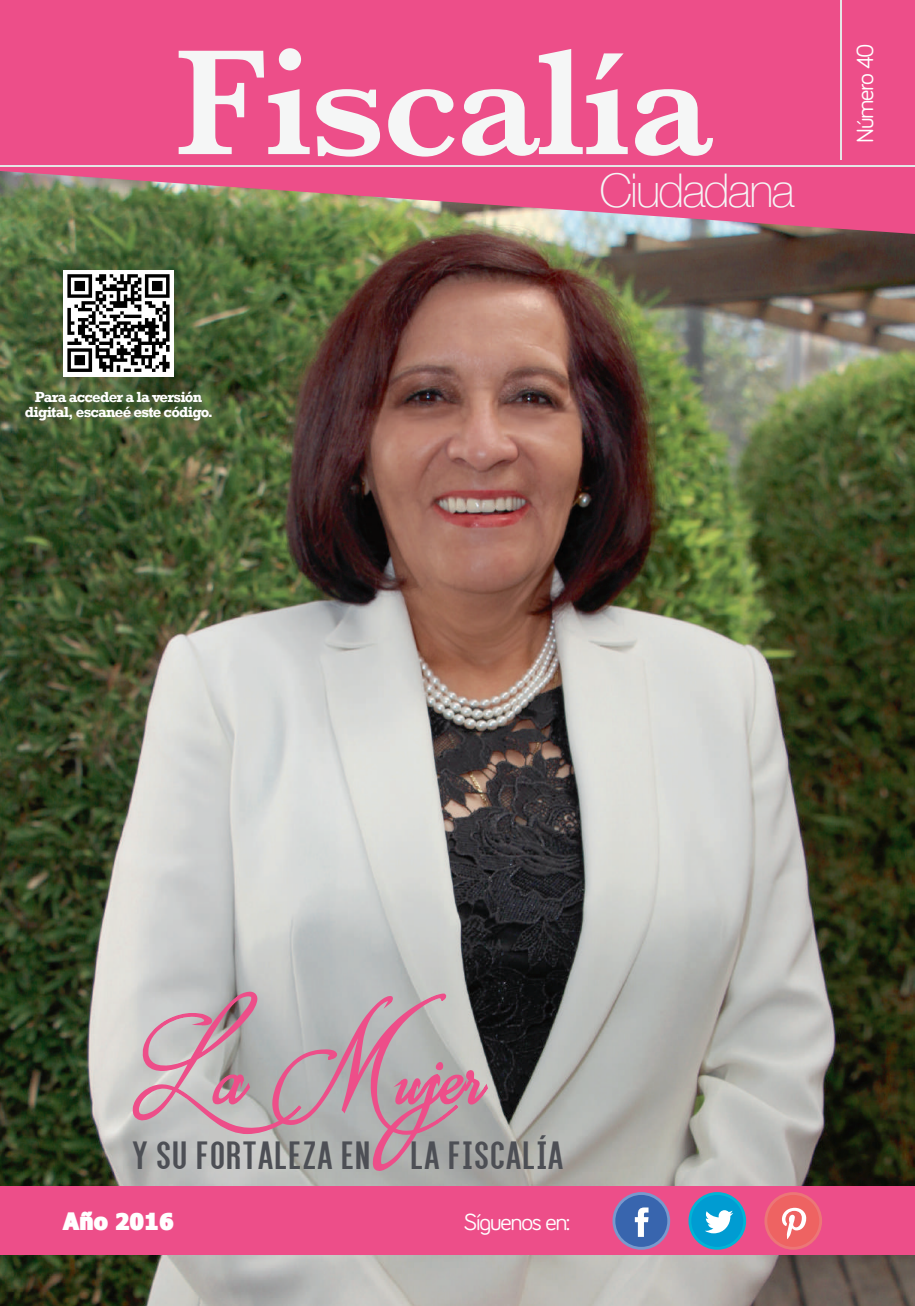
<style>
.page{position:relative;width:915px;height:1306px;background:#fff}
.page>*{position:absolute;margin:0;border:0;box-sizing:border-box;transform-origin:0 0}
.t1{font:600 156px "Baskerville";letter-spacing:-.02em;color:#f5f6f6}
.t2{font:100 46.5px "Helvetica Neue";letter-spacing:-.04em;color:#f5f6f6}
.t3{font:42px "Alegre Sans";letter-spacing:.04em;color:#4d4f55}
.t4{font:24px "Bariol";letter-spacing:-.05em;color:#fff}
.t5{font:900 24px "Fava";color:#fff}
.t6{font:700 15px/15px "Rockwell";letter-spacing:-.05em;color:#fff;text-align:center}
</style>
<div class="page">
<img style="left:0;top:234px;width:914px;height:1071px">
<svg style="left:0;top:0;width:914px;height:234px;background:#df5885"></svg>
<hr style="left:0;top:165px;width:914px;height:1px;background:#e5e6e6">
<hr style="left:839px;top:0;width:2px;height:159px;background:#e5e6e6">
<div style="left:0;top:1186px;width:914px;height:68px;background:#ed4e89"></div>
<svg style="left:612px;top:1192px;width:58px;height:57px"></svg>
<div style="left:615px;top:1194px;width:52px;height:52px;background:#3865ae;border-radius:50%"></div>
<svg style="left:634px;top:1207px;width:14px;height:29px"></svg>
<svg style="left:688px;top:1192px;width:57px;height:57px"></svg>
<div style="left:691px;top:1194px;width:52px;height:52px;background:#009cd2;border-radius:50%"></div>
<svg style="left:705px;top:1210px;width:28px;height:23px"></svg>
<svg style="left:764px;top:1192px;width:57px;height:57px"></svg>
<div style="left:767px;top:1194px;width:52px;height:52px;background:#ee6362;border-radius:50%"></div>
<svg style="left:782px;top:1207px;width:23px;height:32px"></svg>
<img style="left:64px;top:270px;width:109px;height:106px">
<svg style="left:255px;top:974px;width:340px;height:162px;background:#777977"></svg>
<svg style="left:130px;top:989px;width:360px;height:184px;background:#bca7ae"></svg>
<h1 class="t1" style="left:175px;top:-6px;width:539px">Fiscalía</h1>
<h2 class="t2" style="left:599px;top:155px;width:197px">Ciudadana</h2>
<h3 class="t4" style="left:848px;top:143px;width:101px;rotate:-90deg">Número 40</h3>
<p class="t6" style="left:25px;top:389px;width:190px">Para acceder a la versión digital, escaneé este código.</p>
<h3 class="t3" style="left:133px;top:1129px;width:431px">Y SU FORTALEZA EN LA FISCALÍA</h3>
<h3 class="t5" style="left:63px;top:1206px;width:112px">Año 2016</h3>
<h3 class="t4" style="left:463px;top:1205px;width:108px">Síguenos en:</h3>
</div>
